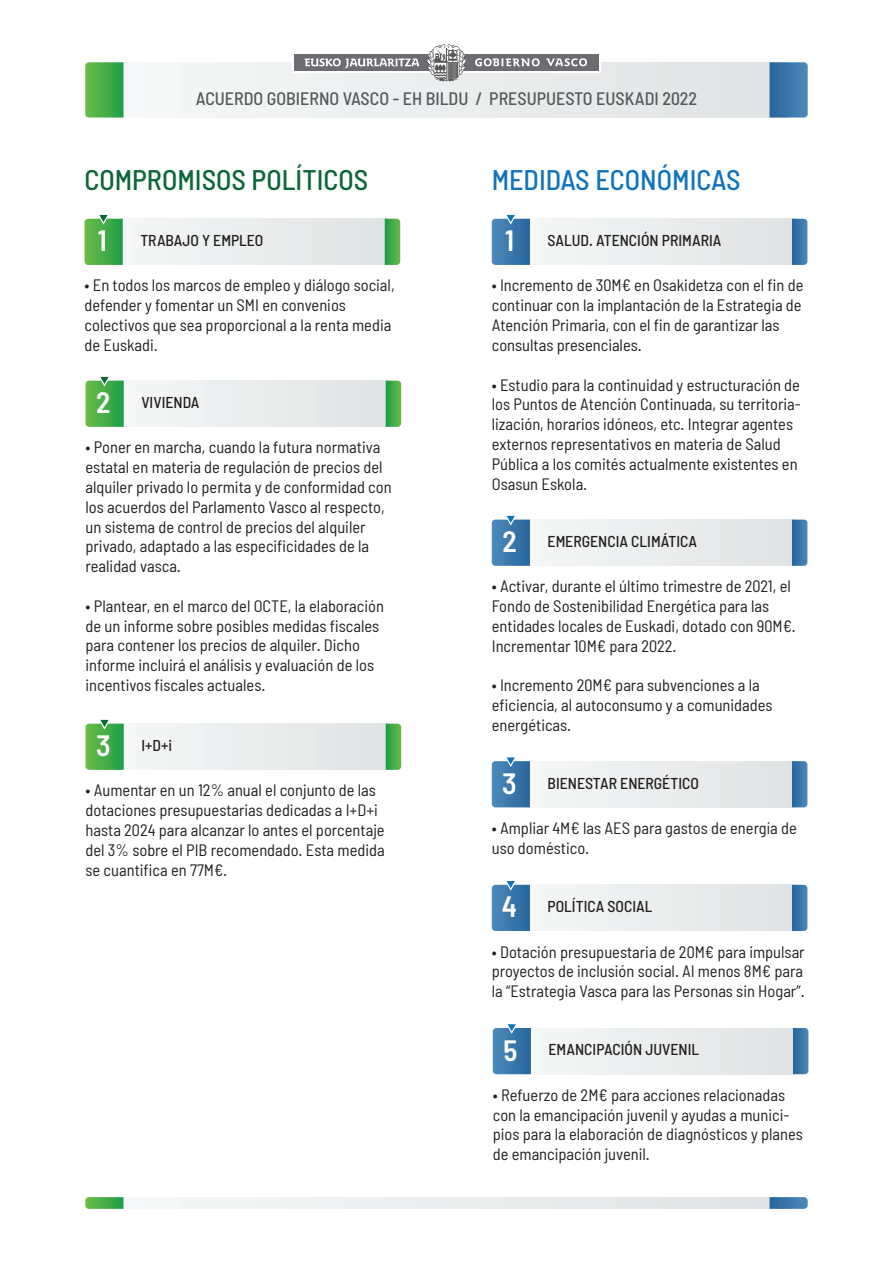
<style>
.page{position:relative;width:893px;height:1263px;background:#fff}
.page>*{position:absolute;margin:0;border:0;box-sizing:border-box;transform-origin:0 0}
.t1{font:600 semi-condensed 29.4px "Barlow";color:#fff}
.t2{font:500 semi-condensed 28.35px "Barlow";color:#0c6638}
.t3{font:500 semi-condensed 28.35px "Barlow";color:#1074bc}
.t4{font:500 semi-condensed 18px "Barlow";color:#57585a}
.t5{font:semi-condensed 16.5px/19.8px "Barlow";color:#231f20}
.t6{font:500 semi-condensed 15.75px "Barlow";color:#231f20}
.s1{font-weight:600;font-size:29.4px;color:#fff}
</style>
<div class="page">
<div style="left:101px;top:1197px;width:688px;height:12px;background:#eceeee"></div>
<svg style="left:85px;top:1197px;width:38px;height:12px"></svg>
<svg style="left:769px;top:1197px;width:39px;height:12px"></svg>
<div style="left:100px;top:219px;width:287px;height:46px;background:#ebeded"></div>
<svg style="left:385px;top:219px;width:15px;height:46px"></svg>
<svg style="left:85px;top:215px;width:38px;height:50px;background:#52b155"></svg>
<div style="left:101px;top:724px;width:287px;height:46px;background:#ebeded"></div>
<svg style="left:386px;top:724px;width:15px;height:46px"></svg>
<svg style="left:86px;top:720px;width:38px;height:50px;background:#52b155"></svg>
<div style="left:101px;top:381px;width:287px;height:46px;background:#ebeded"></div>
<svg style="left:386px;top:381px;width:15px;height:46px"></svg>
<svg style="left:86px;top:377px;width:38px;height:50px;background:#52b155"></svg>
<div style="left:507px;top:219px;width:287px;height:46px;background:#ebeded"></div>
<svg style="left:792px;top:219px;width:15px;height:46px"></svg>
<svg style="left:492px;top:215px;width:38px;height:50px;background:#4881b2"></svg>
<div style="left:507px;top:520px;width:287px;height:46px;background:#ebeded"></div>
<svg style="left:792px;top:520px;width:15px;height:46px"></svg>
<svg style="left:492px;top:516px;width:38px;height:50px;background:#4881b2"></svg>
<div style="left:507px;top:761px;width:287px;height:46px;background:#ebeded"></div>
<svg style="left:792px;top:761px;width:15px;height:46px"></svg>
<svg style="left:492px;top:757px;width:38px;height:50px;background:#4982b2"></svg>
<div style="left:507px;top:885px;width:287px;height:46px;background:#ebeded"></div>
<svg style="left:792px;top:885px;width:15px;height:46px"></svg>
<svg style="left:492px;top:881px;width:38px;height:50px;background:#4881b2"></svg>
<div style="left:508px;top:1028px;width:287px;height:46px;background:#ebeded"></div>
<svg style="left:793px;top:1028px;width:15px;height:46px"></svg>
<svg style="left:493px;top:1024px;width:38px;height:50px;background:#4982b2"></svg>
<div style="left:101px;top:62px;width:688px;height:56px;background:#eceeee"></div>
<svg style="left:85px;top:62px;width:38px;height:56px;background:#4aae4b"></svg>
<svg style="left:769px;top:62px;width:39px;height:56px;background:#407bad"></svg>
<div style="left:292px;top:52px;width:309px;height:21px;background:#fff"></div>
<div style="left:294px;top:54px;width:305px;height:17px;background:#6c6d70"></div>
<svg style="left:304px;top:58px;width:115px;height:10px"></svg>
<svg style="left:475px;top:58px;width:65px;height:9px"></svg>
<svg style="left:427px;top:44px;width:39px;height:38px"></svg>
<svg style="left:546px;top:58px;width:41px;height:8px"></svg>
<p class="t4" style="left:196px;top:87px;width:503px">ACUERDO GOBIERNO VASCO - EH BILDU / PRESUPUESTO EUSKADI 2022</p>
<h2 class="t2" style="left:85px;top:163px;width:285px">COMPROMISOS POLÍTICOS</h2>
<h2 class="t3" style="left:492px;top:163px;width:250px">MEDIDAS ECONÓMICAS</h2>
<h1 class="t1" style="left:98px;top:223px;width:10px">1</h1>
<p class="t6" style="left:140px;top:231px;width:125px">TRABAJO Y EMPLEO</p>
<p class="t5" style="left:85px;top:275px;width:312px">• En todos los marcos de empleo y diálogo social, defender y fomentar un SMI en convenios colectivos que sea proporcional a la renta media de Euskadi.</p>
<p class="t6" style="left:96px;top:393px;width:105px"><span class="s1">2</span> VIVIENDA</p>
<p class="t5" style="left:86px;top:437px;width:308px">• Poner en marcha, cuando la futura normativa estatal en materia de regulación de precios del alquiler privado lo permita y de conformidad con los acuerdos del Parlamento Vasco al respecto, un sistema de control de precios del alquiler privado, adaptado a las especificidades de la realidad vasca.</p>
<p class="t5" style="left:86px;top:596px;width:300px">• Plantear, en el marco del OCTE, la elaboración de un informe sobre posibles medidas fiscales para contener los precios de alquiler. Dicho informe incluirá el análisis y evaluación de los incentivos fiscales actuales.</p>
<p class="t6" style="left:96px;top:736px;width:77px"><span class="s1">3</span> I+D+i</p>
<p class="t5" style="left:86px;top:780px;width:301px">• Aumentar en un 12% anual el conjunto de las dotaciones presupuestarias dedicadas a I+D+i hasta 2024 para alcanzar lo antes el porcentaje del 3% sobre el PIB recomendado. Esta medida se cuantifica en 77M€.</p>
<h1 class="t1" style="left:505px;top:223px;width:10px">1</h1>
<p class="t6" style="left:548px;top:231px;width:175px">SALUD. ATENCIÓN PRIMARIA</p>
<p class="t5" style="left:492px;top:275px;width:313px">• Incremento de 30M€ en Osakidetza con el fin de continuar con la implantación de la Estrategia de Atención Primaria, con el fin de garantizar las consultas presenciales.</p>
<p class="t5" style="left:492px;top:374px;width:310px">• Estudio para la continuidad y estructuración de los Puntos de Atención Continuada, su territoria&shy;lización, horarios idóneos, etc. Integrar agentes externos representativos en materia de Salud Pública a los comités actualmente existentes en Osasun Eskola.</p>
<p class="t6" style="left:502px;top:531px;width:196px"><span class="s1">2</span> EMERGENCIA CLIMÁTICA</p>
<p class="t5" style="left:492px;top:576px;width:306px">• Activar, durante el último trimestre de 2021, el Fondo de Sostenibilidad Energética para las entidades locales de Euskadi, dotado con 90M€.<br>Incrementar 10M€ para 2022.</p>
<p class="t5" style="left:492px;top:675px;width:282px">• Incremento 20M€ para subvenciones a la eficiencia, al autoconsumo y a comunidades energéticas.</p>
<p class="t6" style="left:502px;top:773px;width:198px"><span class="s1">3</span> BIENESTAR ENERGÉTICO</p>
<p class="t5" style="left:492px;top:818px;width:306px">• Ampliar 4M€ las AES para gastos de energía de uso doméstico.</p>
<p class="t6" style="left:502px;top:897px;width:152px"><span class="s1">4</span> POLÍTICA SOCIAL</p>
<p class="t5" style="left:492px;top:941px;width:314px;text-align:justify">• Dotación presupuestaria de 20M€ para impulsar proyectos de inclusión social. Al menos 8M€ para la “Estrategia Vasca para las Personas sin Hogar”.</p>
<p class="t6" style="left:504px;top:1040px;width:197px"><span class="s1">5</span> EMANCIPACIÓN JUVENIL</p>
<p class="t5" style="left:493px;top:1084px;width:312px">• Refuerzo de 2M€ para acciones relacionadas con la emancipación juvenil y ayudas a munici&shy;pios para la elaboración de diagnósticos y planes de emancipación juvenil.</p>
</div>
